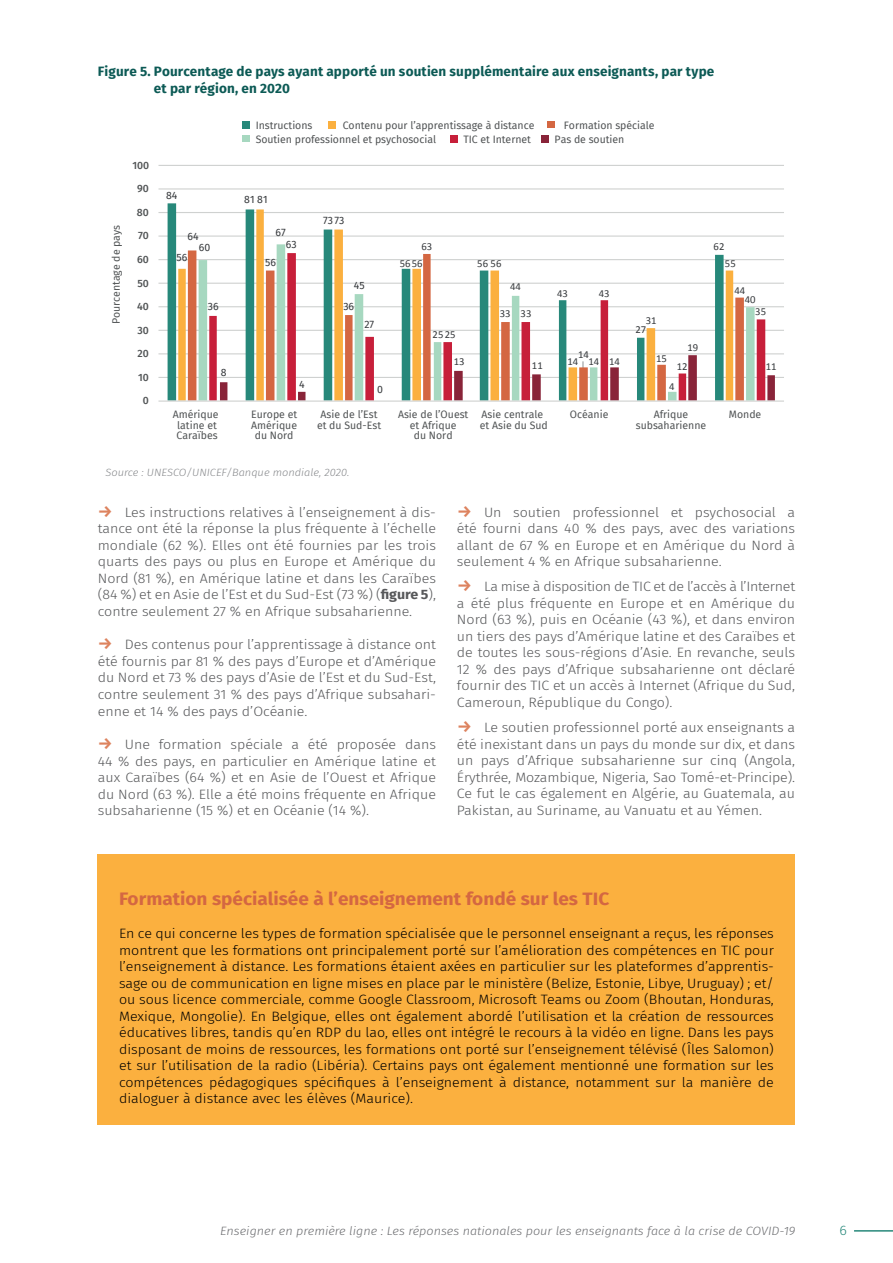
<style>
.page{position:relative;width:893px;height:1263px;background:#fff}
.page>*{position:absolute;margin:0;border:0;box-sizing:border-box;transform-origin:0 0}
.t1{font:700 18px "Fira Sans";color:#d46742;scale:1.06 1}
.t2{font:300 13.5px/16.5px "Fira Sans";color:#57585a;text-align:justify;scale:1.06 1}
.t3{font:300 13.5px/16.5px "Fira Sans";color:#000;text-align:justify;scale:1.06 1}
.t4{font:700 13.5px/16.5px "Fira Sans";letter-spacing:.01em;color:#0c5a55}
.t5{font:300 13.5px "Fira Sans";color:#27887a;scale:1.06 1}
.t6{font:italic 300 12px "Fira Sans";color:#6c6d70;scale:1.06 1}
.t7{font:10.65px "Calibri";color:#36393c}
.t8{font:10.5px/10.5px "Fira Sans";color:#515455;text-align:center}
.t9{font:italic 300 10.5px "Fira Sans";color:#87898c;scale:1.06 1}
.t10{font:10.5px "Fira Sans";color:#36393c}
.t11{font:500 10.5px "Fira Sans";letter-spacing:-.005em;color:#515455}
.s1{font-weight:700;font-size:16.5px;color:#dd835f}
.s2{font-weight:700}
</style>
<div class="page">
<div style="left:98px;top:854px;width:697px;height:271px;background:#fbb03f"></div>
<hr style="left:158px;top:377px;width:626px;height:1px;background:#cfd1d0">
<hr style="left:158px;top:353px;width:626px;height:1px;background:#cfd1d0">
<hr style="left:158px;top:330px;width:626px;height:1px;background:#cfd1d0">
<hr style="left:158px;top:306px;width:626px;height:1px;background:#cfd1d0">
<hr style="left:158px;top:283px;width:626px;height:1px;background:#cfd1d0">
<hr style="left:158px;top:259px;width:626px;height:1px;background:#cfd1d0">
<hr style="left:158px;top:235px;width:626px;height:2px;background:#cfd1d0">
<hr style="left:158px;top:212px;width:626px;height:1px;background:#cfd1d0">
<hr style="left:158px;top:188px;width:626px;height:2px;background:#cfd1d0">
<hr style="left:158px;top:165px;width:626px;height:1px;background:#cfd1d0">
<svg style="left:168px;top:203px;width:10px;height:197px;background:#4f9d92"></svg>
<svg style="left:178px;top:209px;width:555px;height:191px"></svg>
<svg style="left:199px;top:244px;width:534px;height:156px"></svg>
<svg style="left:209px;top:253px;width:556px;height:147px"></svg>
<svg style="left:220px;top:355px;width:555px;height:45px"></svg>
<hr style="left:158px;top:400px;width:626px;height:2px;background:#cfd1d0">
<div style="left:242px;top:121px;width:8px;height:8px;background:#27887a"></div>
<div style="left:328px;top:121px;width:8px;height:8px;background:#fbb03f"></div>
<div style="left:547px;top:122px;width:8px;height:6px;background:#d46742"></div>
<div style="left:242px;top:136px;width:8px;height:6px;background:#a7d8c0"></div>
<div style="left:450px;top:135px;width:8px;height:8px;background:#c71f3a"></div>
<div style="left:541px;top:135px;width:7px;height:8px;background:#892439"></div>
<hr style="left:854px;top:1230px;width:39px;height:1px;background:#27887a">
<p class="t4" style="left:154px;top:63px;width:562px;text-indent:-56px">Figure 5. Pourcentage de pays ayant apporté un soutien supplémentaire aux enseignants, par type et par région, en 2020</p>
<p class="t8" style="left:111px;top:324px;width:101px;rotate:-90deg">Pourcentage de pays</p>
<p class="t11" style="left:132px;top:157px;width:18px">100</p>
<p class="t11" style="left:137px;top:180px;width:13px">90</p>
<p class="t11" style="left:137px;top:204px;width:13px">80</p>
<p class="t11" style="left:138px;top:227px;width:12px">70</p>
<p class="t11" style="left:137px;top:251px;width:13px">60</p>
<p class="t11" style="left:137px;top:274px;width:13px">50</p>
<p class="t11" style="left:137px;top:298px;width:13px">40</p>
<p class="t11" style="left:138px;top:321px;width:13px">30</p>
<p class="t11" style="left:138px;top:345px;width:13px">20</p>
<p class="t11" style="left:138px;top:369px;width:12px">10</p>
<p class="t11" style="left:143px;top:392px;width:8px">0</p>
<p class="t8" style="left:256px;top:119px;width:58px">Instructions</p>
<p class="t8" style="left:343px;top:119px;width:193px">Contenu pour l’apprentissage à distance</p>
<p class="t8" style="left:564px;top:119px;width:92px">Formation spéciale</p>
<p class="t8" style="left:256px;top:133px;width:182px">Soutien professionnel et psychosocial</p>
<p class="t8" style="left:463px;top:133px;width:69px">TIC et Internet</p>
<p class="t8" style="left:555px;top:133px;width:71px">Pas de soutien</p>
<p class="t10" style="left:166px;top:187px;width:13px">84</p>
<p class="t10" style="left:244px;top:191px;width:25px">81 81</p>
<p class="t10" style="left:323px;top:213px;width:23px">7373</p>
<p class="t10" style="left:187px;top:228px;width:13px">64</p>
<p class="t10" style="left:199px;top:240px;width:13px">60</p>
<p class="t10" style="left:276px;top:225px;width:12px">67</p>
<p class="t10" style="left:286px;top:236px;width:12px">63</p>
<p class="t7" style="left:422px;top:239px;width:12px">63</p>
<p class="t7" style="left:714px;top:239px;width:12px">62</p>
<p class="t10" style="left:176px;top:250px;width:12px">56</p>
<p class="t10" style="left:265px;top:255px;width:12px">56</p>
<p class="t7" style="left:400px;top:256px;width:24px">5656</p>
<p class="t7" style="left:477px;top:256px;width:26px">56 56</p>
<p class="t7" style="left:725px;top:256px;width:12px">55</p>
<p class="t10" style="left:208px;top:299px;width:12px">36</p>
<p class="t10" style="left:354px;top:277px;width:12px">45</p>
<p class="t10" style="left:343px;top:298px;width:12px">36</p>
<p class="t10" style="left:364px;top:316px;width:11px">27</p>
<p class="t7" style="left:433px;top:327px;width:24px">2525</p>
<p class="t7" style="left:510px;top:280px;width:12px">44</p>
<p class="t7" style="left:500px;top:306px;width:12px">33</p>
<p class="t7" style="left:521px;top:306px;width:12px">33</p>
<p class="t7" style="left:557px;top:286px;width:12px">43</p>
<p class="t7" style="left:599px;top:286px;width:12px">43</p>
<p class="t7" style="left:646px;top:313px;width:12px">31</p>
<p class="t7" style="left:635px;top:322px;width:12px">27</p>
<p class="t7" style="left:734px;top:283px;width:12px">44</p>
<p class="t7" style="left:745px;top:292px;width:12px">40</p>
<p class="t7" style="left:755px;top:304px;width:12px">35</p>
<p class="t10" style="left:221px;top:365px;width:7px">8</p>
<p class="t7" style="left:454px;top:354px;width:12px">13</p>
<p class="t7" style="left:532px;top:358px;width:12px">11</p>
<p class="t7" style="left:578px;top:347px;width:12px">14</p>
<p class="t7" style="left:588px;top:354px;width:12px">14</p>
<p class="t7" style="left:568px;top:354px;width:12px">14</p>
<p class="t7" style="left:609px;top:354px;width:12px">14</p>
<p class="t7" style="left:656px;top:351px;width:12px">15</p>
<p class="t7" style="left:687px;top:340px;width:12px">19</p>
<p class="t7" style="left:677px;top:359px;width:12px">12</p>
<p class="t7" style="left:766px;top:360px;width:12px">11</p>
<p class="t10" style="left:299px;top:376px;width:7px">4</p>
<p class="t10" style="left:377px;top:381px;width:7px">0</p>
<p class="t7" style="left:669px;top:379px;width:7px">4</p>
<p class="t8" style="left:173px;top:409px;width:47px">Amérique latine et<br>Caraïbes</p>
<p class="t8" style="left:398px;top:409px;width:72px">Asie de l’Ouest et Afrique<br>du Nord</p>
<p class="t8" style="left:480px;top:409px;width:69px;text-align:left">Asie centrale et Asie du Sud</p>
<p class="t8" style="left:251px;top:409px;width:48px">Europe et</p>
<p class="t8" style="left:570px;top:409px;width:40px">Océanie</p>
<p class="t8" style="left:251px;top:419px;width:47px">Amérique du Nord</p>
<p class="t8" style="left:317px;top:409px;width:66px">Asie de l’Est et du Sud-Est</p>
<p class="t8" style="left:636px;top:409px;width:72px">Afrique subsaharienne</p>
<p class="t8" style="left:729px;top:409px;width:34px">Monde</p>
<p class="t9" style="left:105px;top:465px;width:232px">Source : UNESCO/UNICEF/Banque mondiale, 2020.</p>
<p class="t2" style="left:98px;top:504px;width:321px"><span class="s1">→</span> Les instructions relatives à l’enseignement à dis&shy;tance ont été la réponse la plus fréquente à l’échelle mondiale (62 %). Elles ont été fournies par les trois quarts des pays ou plus en Europe et Amérique du Nord (81 %), en Amérique latine et dans les Caraïbes (84 %) et en Asie de l’Est et du Sud-Est (73 %) (<span class="s2">figure 5</span>), contre seulement 27 % en Afrique subsaharienne.</p>
<p class="t2" style="left:98px;top:636px;width:321px"><span class="s1">→</span> Des contenus pour l’apprentissage à distance ont été fournis par 81 % des pays d’Europe et d’Amérique du Nord et 73 % des pays d’Asie de l’Est et du Sud-Est, contre seulement 31 % des pays d’Afrique subsahari&shy;enne et 14 % des pays d’Océanie.</p>
<p class="t2" style="left:98px;top:736px;width:321px"><span class="s1">→</span> Une formation spéciale a été proposée dans 44 % des pays, en particulier en Amérique latine et aux Caraïbes (64 %) et en Asie de l’Ouest et Afrique du Nord (63 %). Elle a été moins fréquente en Afrique subsaharienne (15 %) et en Océanie (14 %).</p>
<p class="t2" style="left:457px;top:504px;width:321px"><span class="s1">→</span> Un soutien professionnel et psychosocial a été fourni dans 40 % des pays, avec des variations allant de 67 % en Europe et en Amérique du Nord à seulement 4 % en Afrique subsaharienne.</p>
<p class="t2" style="left:457px;top:578px;width:321px"><span class="s1">→</span> La mise à disposition de TIC et de l’accès à l’Internet a été plus fréquente en Europe et en Amérique du Nord (63 %), puis en Océanie (43 %), et dans environ un tiers des pays d’Amérique latine et des Caraïbes et de toutes les sous-régions d’Asie. En revanche, seuls 12 % des pays d’Afrique subsaharienne ont déclaré fournir des TIC et un accès à Internet (Afrique du Sud, Cameroun, République du Congo).</p>
<p class="t2" style="left:457px;top:719px;width:321px"><span class="s1">→</span> Le soutien professionnel porté aux enseignants a été inexistant dans un pays du monde sur dix, et dans un pays d’Afrique subsaharienne sur cinq (Angola, Érythrée, Mozambique, Nigeria, Sao Tomé-et-Principe).<br>Ce fut le cas également en Algérie, au Guatemala, au Pakistan, au Suriname, au Vanuatu et au Yémen.</p>
<h1 class="t1" style="left:119px;top:884px;width:464px">Formation spécialisée à l’enseignement fondé sur les TIC</h1>
<p class="t3" style="left:119px;top:925px;width:619px">En ce qui concerne les types de formation spécialisée que le personnel enseignant a reçus, les réponses montrent que les formations ont principalement porté sur l’amélioration des compétences en TIC pour l’enseignement à distance. Les formations étaient axées en particulier sur les plateformes d’apprentis&shy;sage ou de communication en ligne mises en place par le ministère (Belize, Estonie, Libye, Uruguay) ; et/ ou sous licence commerciale, comme Google Classroom, Microsoft Teams ou Zoom (Bhoutan, Honduras, Mexique, Mongolie). En Belgique, elles ont également abordé l’utilisation et la création de ressources éducatives libres, tandis qu’en RDP du lao, elles ont intégré le recours à la vidéo en ligne. Dans les pays disposant de moins de ressources, les formations ont porté sur l’enseignement télévisé (Îles Salomon) et sur l’utilisation de la radio (Libéria). Certains pays ont également mentionné une formation sur les compétences pédagogiques spécifiques à l’enseignement à distance, notamment sur la manière de dialoguer à distance avec les élèves (Maurice).</p>
<p class="t6" style="left:220px;top:1223px;width:544px">Enseigner en première ligne : Les réponses nationales pour les enseignants face à la crise de COVID-19</p>
<p class="t5" style="left:840px;top:1221px;width:9px">6</p>
</div>
